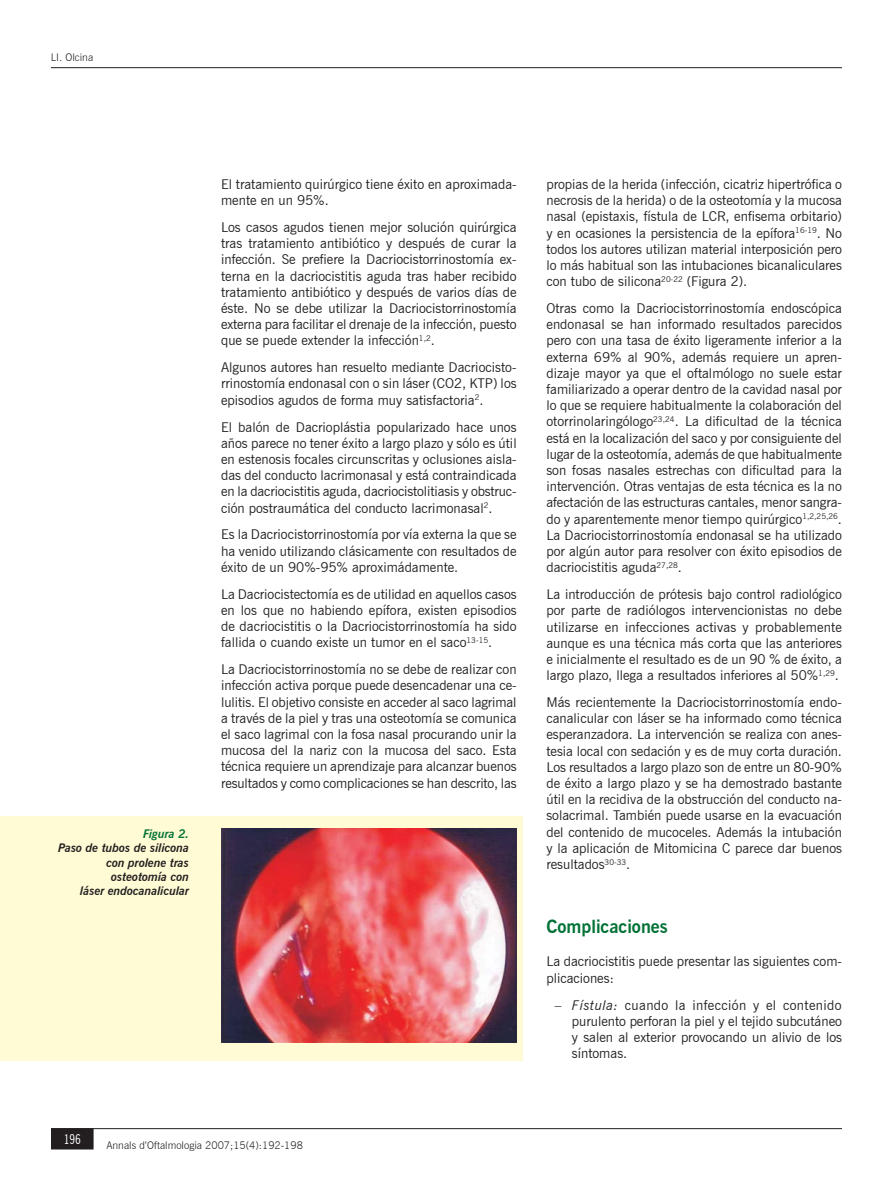
<style>
.page{position:relative;width:893px;height:1191px;background:#fff}
.page>*{position:absolute;margin:0;border:0;box-sizing:border-box;transform-origin:0 0}
.t1{font:700 18px "News Gothic BT";color:#007236}
.t2{font:13.5px/16.2px "News Gothic BT";color:#231f20;text-align:justify}
.t3{font:condensed 13.5px "News Gothic BT";color:#fff}
.t4{font:italic 700 12px/14.4px "News Gothic BT";color:#231f20;text-align:right}
.t5{font:italic 700 12px "News Gothic BT";color:#007236}
.t6{font:300 10.5px "News Gothic BT";color:#231f20}
.s1{font-style:italic}
</style>
<div class="page">
<hr style="left:51px;top:67px;width:791px;height:1px;background:#231f20">
<div style="left:52px;top:1129px;width:41px;height:19px;background:#231f20"></div>
<div style="left:51px;top:1128px;width:43px;height:21px;border:2px solid #231f20"></div>
<hr style="left:51px;top:1128px;width:791px;height:1px;background:#231f20">
<div style="left:0;top:816px;width:523px;height:245px;background:#fffbd5"></div>
<img style="left:221px;top:828px;width:295px;height:215px">
<p class="t6" style="left:51px;top:51px;width:44px">LI. Olcina</p>
<p class="t5" style="left:143px;top:826px;width:48px">Figura 2.</p>
<p class="t4" style="left:58px;top:840px;width:132px">Paso de tubos de silicona con prolene tras osteotomía con<br>láser endocanalicular</p>
<p class="t2" style="left:221px;top:176px;width:297px">El tratamiento quirúrgico tiene éxito en aproximada&shy;mente en un 95%.</p>
<p class="t2" style="left:221px;top:219px;width:297px">Los casos agudos tienen mejor solución quirúrgica tras tratamiento antibiótico y después de curar la infección. Se prefiere la Dacriocistorrinostomía ex&shy;terna en la dacriocistitis aguda tras haber recibido tratamiento antibiótico y después de varios días de éste. No se debe utilizar la Dacriocistorrinostomía externa para facilitar el drenaje de la infección, puesto que se puede extender la infección<sup>1,2</sup>.</p>
<p class="t2" style="left:221px;top:359px;width:297px">Algunos autores han resuelto mediante Dacriocisto&shy;rrinostomía endonasal con o sin láser (CO2, KTP) los episodios agudos de forma muy satisfactoria<sup>2</sup>.</p>
<p class="t2" style="left:221px;top:418px;width:297px">El balón de Dacrioplástia popularizado hace unos años parece no tener éxito a largo plazo y sólo es útil en estenosis focales circunscritas y oclusiones aisla&shy;das del conducto lacrimonasal y está contraindicada en la dacriocistitis aguda, dacriocistolitiasis y obstruc&shy;ción postraumática del conducto lacrimonasal<sup>2</sup>.</p>
<p class="t2" style="left:221px;top:526px;width:297px">Es la Dacriocistorrinostomía por vía externa la que se ha venido utilizando clásicamente con resultados de éxito de un 90%-95% aproximádamente.</p>
<p class="t2" style="left:221px;top:585px;width:297px">La Dacriocistectomía es de utilidad en aquellos casos en los que no habiendo epífora, existen episodios de dacriocistitis o la Dacriocistorrinostomía ha sido fallida o cuando existe un tumor en el saco<sup>13-15</sup>.</p>
<p class="t2" style="left:221px;top:661px;width:297px">La Dacriocistorrinostomía no se debe de realizar con infección activa porque puede desencadenar una ce&shy;lulitis. El objetivo consiste en acceder al saco lagrimal a través de la piel y tras una osteotomía se comunica el saco lagrimal con la fosa nasal procurando unir la mucosa del la nariz con la mucosa del saco. Esta técnica requiere un aprendizaje para alcanzar buenos resultados y como complicaciones se han descrito, las</p>
<p class="t2" style="left:546px;top:176px;width:297px">propias de la herida (infección, cicatriz hipertrófica o necrosis de la herida) o de la osteotomía y la mucosa nasal (epistaxis, fístula de LCR, enfisema orbitario) y en ocasiones la persistencia de la epífora<sup>16-19</sup>. No todos los autores utilizan material interposición pero lo más habitual son las intubaciones bicanaliculares con tubo de silicona<sup>20-22</sup> (Figura 2).</p>
<p class="t2" style="left:546px;top:300px;width:297px">Otras como la Dacriocistorrinostomía endoscópica endonasal se han informado resultados parecidos pero con una tasa de éxito ligeramente inferior a la externa 69% al 90%, además requiere un apren&shy;dizaje mayor ya que el oftalmólogo no suele estar familiarizado a operar dentro de la cavidad nasal por lo que se requiere habitualmente la colaboración del otorrinolaringólogo<sup>23,24</sup>. La dificultad de la técnica está en la localización del saco y por consiguiente del lugar de la osteotomía, además de que habitualmente son fosas nasales estrechas con dificultad para la intervención. Otras ventajas de esta técnica es la no afectación de las estructuras cantales, menor sangra&shy;do y aparentemente menor tiempo quirúrgico<sup>1,2,25,26</sup>.<br>La Dacriocistorrinostomía endonasal se ha utilizado por algún autor para resolver con éxito episodios de dacriocistitis aguda<sup>27,28</sup>.</p>
<p class="t2" style="left:546px;top:586px;width:297px">La introducción de prótesis bajo control radiológico por parte de radiólogos intervencionistas no debe utilizarse en infecciones activas y probablemente aunque es una técnica más corta que las anteriores e inicialmente el resultado es de un 90 % de éxito, a largo plazo, llega a resultados inferiores al 50%<sup>1,29</sup>.</p>
<p class="t2" style="left:546px;top:694px;width:297px">Más recientemente la Dacriocistorrinostomía endo&shy;canalicular con láser se ha informado como técnica esperanzadora. La intervención se realiza con anes&shy;tesia local con sedación y es de muy corta duración.<br>Los resultados a largo plazo son de entre un 80-90% de éxito a largo plazo y se ha demostrado bastante útil en la recidiva de la obstrucción del conducto na&shy;solacrimal. También puede usarse en la evacuación del contenido de mucoceles. Además la intubación y la aplicación de Mitomicina C parece dar buenos resultados<sup>30-33</sup>.</p>
<h1 class="t1" style="left:546px;top:916px;width:123px">Complicaciones</h1>
<p class="t2" style="left:546px;top:953px;width:297px">La dacriocistitis puede presentar las siguientes com&shy;plicaciones:</p>
<p class="t2" style="left:572px;top:996px;width:272px;text-indent:-17px">– <span class="s1">Fístula:</span> cuando la infección y el contenido purulento perforan la piel y el tejido subcutáneo y salen al exterior provocando un alivio de los síntomas.</p>
<p class="t3" style="left:64px;top:1130px;width:19px">196</p>
<p class="t6" style="left:106px;top:1139px;width:198px">Annals d’Oftalmologia 2007;15(4):192-198</p>
</div>
